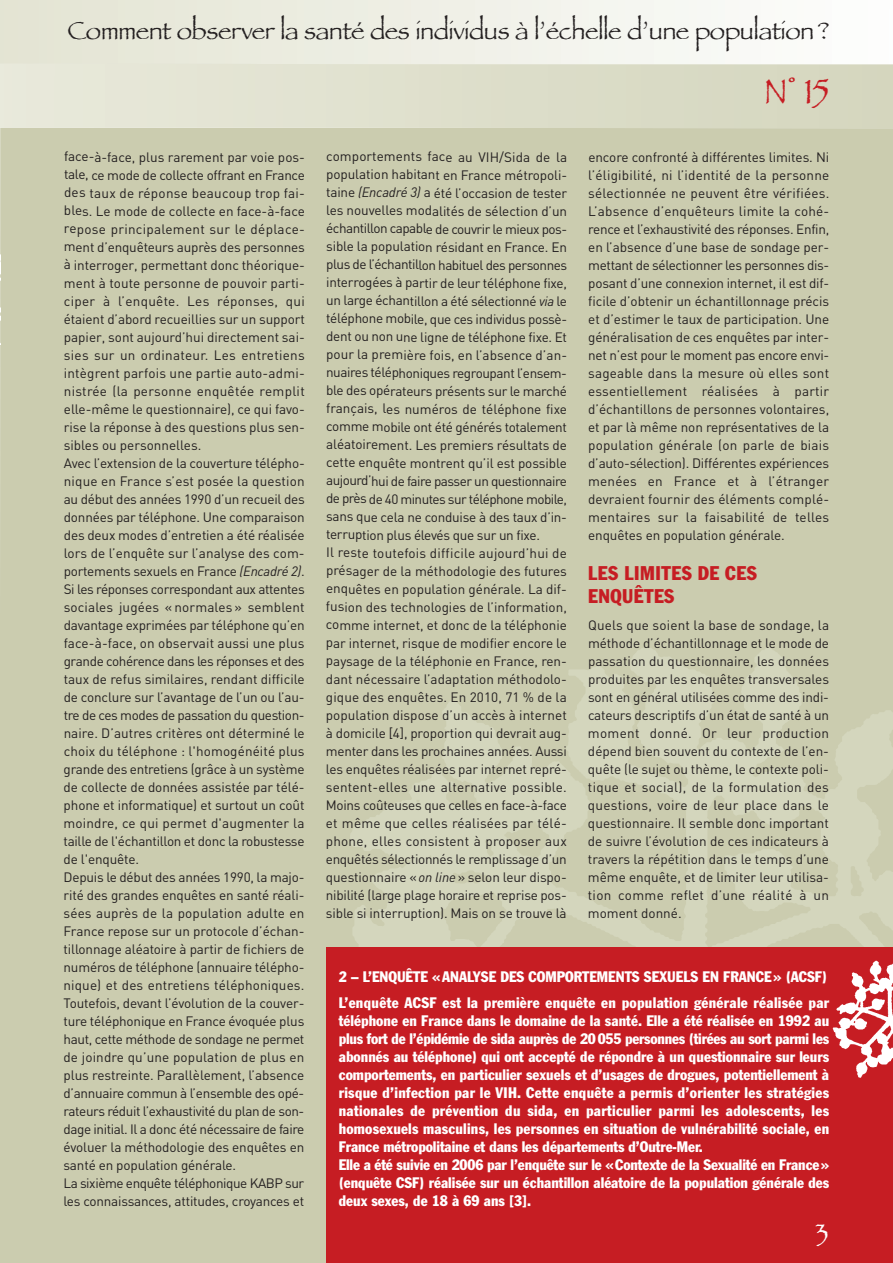
<style>
.page{position:relative;width:893px;height:1263px;background:#fff}
.page>*{position:absolute;margin:0;border:0;box-sizing:border-box;transform-origin:0 0}
.t1{font:36px "Papyrus";color:#c61d23}
.t2{font:27px "Papyrus";color:#fff}
.t3{font:25.5px "Papyrus";letter-spacing:-.02em;color:#231f20}
.t4{font:condensed 19.5px/22.5px "Franklin Gothic Std";letter-spacing:.025em;color:#c61d23}
.t5{font:condensed 15px/18px "Franklin Gothic Std";color:#fff}
.t6{font:condensed 15px/26.5px "Franklin Gothic Std";letter-spacing:.02em;color:#fff}
.t7{font:13.5px/18px "DIN";letter-spacing:-.01em;color:#231f20}
.s1{font-style:italic}
</style>
<div class="page">
<div style="left:1px;top:128px;width:892px;height:1135px;background:#cbccaf"></div>
<img style="left:334px;top:634px;width:559px;height:313px">
<div style="left:326px;top:947px;width:567px;height:316px;background:#c61d23"></div>
<img style="left:832px;top:960px;width:61px;height:118px">
<svg style="left:0;top:0;width:718px;height:63px"></svg>
<svg style="left:0;top:63px;width:893px;height:65px;background:#dedfcc"></svg>
<svg style="left:0;top:101px;width:1px;height:1162px"></svg>
<h3 class="t3" style="left:68px;top:15px;width:764px">Comment observer la santé des individus à l’échelle d’une population?</h3>
<h1 class="t1" style="left:764px;top:70px;width:67px">N° 15</h1>
<p class="t7" style="left:63px;top:148px;width:243px">face-à-face, plus rarement par voie pos&shy;tale, ce mode de collecte offrant en France des taux de réponse beaucoup trop fai&shy;bles. Le mode de collecte en face-à-face repose principalement sur le déplace&shy;ment d’enquêteurs auprès des personnes à interroger, permettant donc théorique&shy;ment à toute personne de pouvoir parti&shy;ciper à l’enquête. Les réponses, qui étaient d’abord recueillies sur un support papier, sont aujourd’hui directement sai&shy;sies sur un ordinateur. Les entretiens intègrent parfois une partie auto-admi&shy;nistrée (la personne enquêtée remplit elle-même le questionnaire), ce qui favo&shy;rise la réponse à des questions plus sen&shy;sibles ou personnelles.<br>Avec l’extension de la couverture télépho&shy;nique en France s’est posée la question au début des années 1990 d’un recueil des données par téléphone. Une comparaison des deux modes d’entretien a été réalisée lors de l’enquête sur l’analyse des com&shy;portements sexuels en France <span class="s1">(Encadré 2)</span>.<br>Si les réponses correspondant aux attentes sociales jugées « normales » semblent davantage exprimées par téléphone qu’en face-à-face, on observait aussi une plus grande cohérence dans les réponses et des taux de refus similaires, rendant difficile de conclure sur l’avantage de l’un ou l’au&shy;tre de ces modes de passation du question&shy;naire. D’autres critères ont déterminé le choix du téléphone : l'homogénéité plus grande des entretiens (grâce à un système de collecte de données assistée par télé&shy;phone et informatique) et surtout un coût moindre, ce qui permet d'augmenter la taille de l'échantillon et donc la robustesse de l'enquête.<br>Depuis le début des années 1990, la majo&shy;rité des grandes enquêtes en santé réali&shy;sées auprès de la population adulte en France repose sur un protocole d’échan&shy;tillonnage aléatoire à partir de fichiers de numéros de téléphone (annuaire télépho&shy;nique) et des entretiens téléphoniques.<br>Toutefois, devant l’évolution de la couver&shy;ture téléphonique en France évoquée plus haut, cette méthode de sondage ne permet de joindre qu’une population de plus en plus restreinte. Parallèlement, l’absence d’annuaire commun à l’ensemble des opé&shy;rateurs réduit l’exhaustivité du plan de son&shy;dage initial. Il a donc été nécessaire de faire évoluer la méthodologie des enquêtes en santé en population générale.<br>La sixième enquête téléphonique KABP sur les connaissances, attitudes, croyances et</p>
<p class="t7" style="left:326px;top:148px;width:243px">comportements face au VIH/Sida de la population habitant en France métropoli&shy;taine <span class="s1">(Encadré 3)</span> a été l’occasion de tester les nouvelles modalités de sélection d’un échantillon capable de couvrir le mieux pos&shy;sible la population résidant en France. En plus de l’échantillon habituel des personnes interrogées à partir de leur téléphone fixe, un large échantillon a été sélectionné <span class="s1">via</span> le téléphone mobile, que ces individus possè&shy;dent ou non une ligne de téléphone fixe. Et pour la première fois, en l’absence d’an&shy;nuaires téléphoniques regroupant l’ensem&shy;ble des opérateurs présents sur le marché français, les numéros de téléphone fixe comme mobile ont été générés totalement aléatoirement. Les premiers résultats de cette enquête montrent qu’il est possible aujourd’hui de faire passer un questionnaire de près de 40 minutes sur téléphone mobile, sans que cela ne conduise à des taux d’in&shy;terruption plus élevés que sur un fixe.<br>Il reste toutefois difficile aujourd’hui de présager de la méthodologie des futures enquêtes en population générale. La dif&shy;fusion des technologies de l’information, comme internet, et donc de la téléphonie par internet, risque de modifier encore le paysage de la téléphonie en France, ren&shy;dant nécessaire l’adaptation méthodolo&shy;gique des enquêtes. En 2010, 71 % de la population dispose d’un accès à internet à domicile [4], proportion qui devrait aug&shy;menter dans les prochaines années. Aussi les enquêtes réalisées par internet repré&shy;sentent-elles une alternative possible.<br>Moins coûteuses que celles en face-à-face et même que celles réalisées par télé&shy;phone, elles consistent à proposer aux enquêtés sélectionnés le remplissage d’un questionnaire «<span class="s1">on line</span>» selon leur dispo&shy;nibilité (large plage horaire et reprise pos&shy;sible si interruption). Mais on se trouve là</p>
<p class="t7" style="left:588px;top:148px;width:243px;text-align:justify">encore confronté à différentes limites. Ni l’éligibilité, ni l’identité de la personne sélectionnée ne peuvent être vérifiées.<br>L’absence d’enquêteurs limite la cohé&shy;rence et l’exhaustivité des réponses. Enfin, en l’absence d’une base de sondage per&shy;mettant de sélectionner les personnes dis&shy;posant d’une connexion internet, il est dif&shy;ficile d’obtenir un échantillonnage précis et d’estimer le taux de participation. Une généralisation de ces enquêtes par inter&shy;net n’est pour le moment pas encore envi&shy;sageable dans la mesure où elles sont essentiellement réalisées à partir d’échantillons de personnes volontaires, et par là même non représentatives de la population générale (on parle de biais d’auto-sélection). Différentes expériences menées en France et à l’étranger devraient fournir des éléments complé&shy;mentaires sur la faisabilité de telles enquêtes en population générale.</p>
<h3 class="t4" style="left:588px;top:563px;width:170px">LES LIMITES DE CES<br>ENQUÊTES</h3>
<p class="t7" style="left:588px;top:616px;width:243px;text-align:justify">Quels que soient la base de sondage, la méthode d’échantillonnage et le mode de passation du questionnaire, les données produites par les enquêtes transversales sont en général utilisées comme des indi&shy;cateurs descriptifs d’un état de santé à un moment donné. Or leur production dépend bien souvent du contexte de l’en&shy;quête (le sujet ou thème, le contexte poli&shy;tique et social), de la formulation des questions, voire de leur place dans le questionnaire. Il semble donc important de suivre l’évolution de ces indicateurs à travers la répétition dans le temps d’une même enquête, et de limiter leur utilisa&shy;tion comme reflet d’une réalité à un moment donné.</p>
<p class="t6" style="left:339px;top:964px;width:492px">2 – L’ENQUÊTE «ANALYSE DES COMPORTEMENTS SEXUELS EN FRANCE» (ACSF)<br>L’enquête ACSF est la première enquête en population générale réalisée par</p>
<p class="t5" style="left:339px;top:1013px;width:492px">téléphone en France dans le domaine de la santé. Elle a été réalisée en 1992 au plus fort de l’épidémie de sida auprès de 20055 personnes (tirées au sort parmi les abonnés au téléphone) qui ont accepté de répondre à un questionnaire sur leurs comportements, en particulier sexuels et d’usages de drogues, potentiellement à risque d’infection par le VIH. Cette enquête a permis d’orienter les stratégies nationales de prévention du sida, en particulier parmi les adolescents, les homosexuels masculins, les personnes en situation de vulnérabilité sociale, en France métropolitaine et dans les départements d’Outre-Mer.<br>Elle a été suivie en 2006 par l’enquête sur le «Contexte de la Sexualité en France» (enquête CSF) réalisée sur un échantillon aléatoire de la population générale des deux sexes, de 18 à 69 ans [3].</p>
<h2 class="t2" style="left:816px;top:1217px;width:14px">3</h2>
</div>
